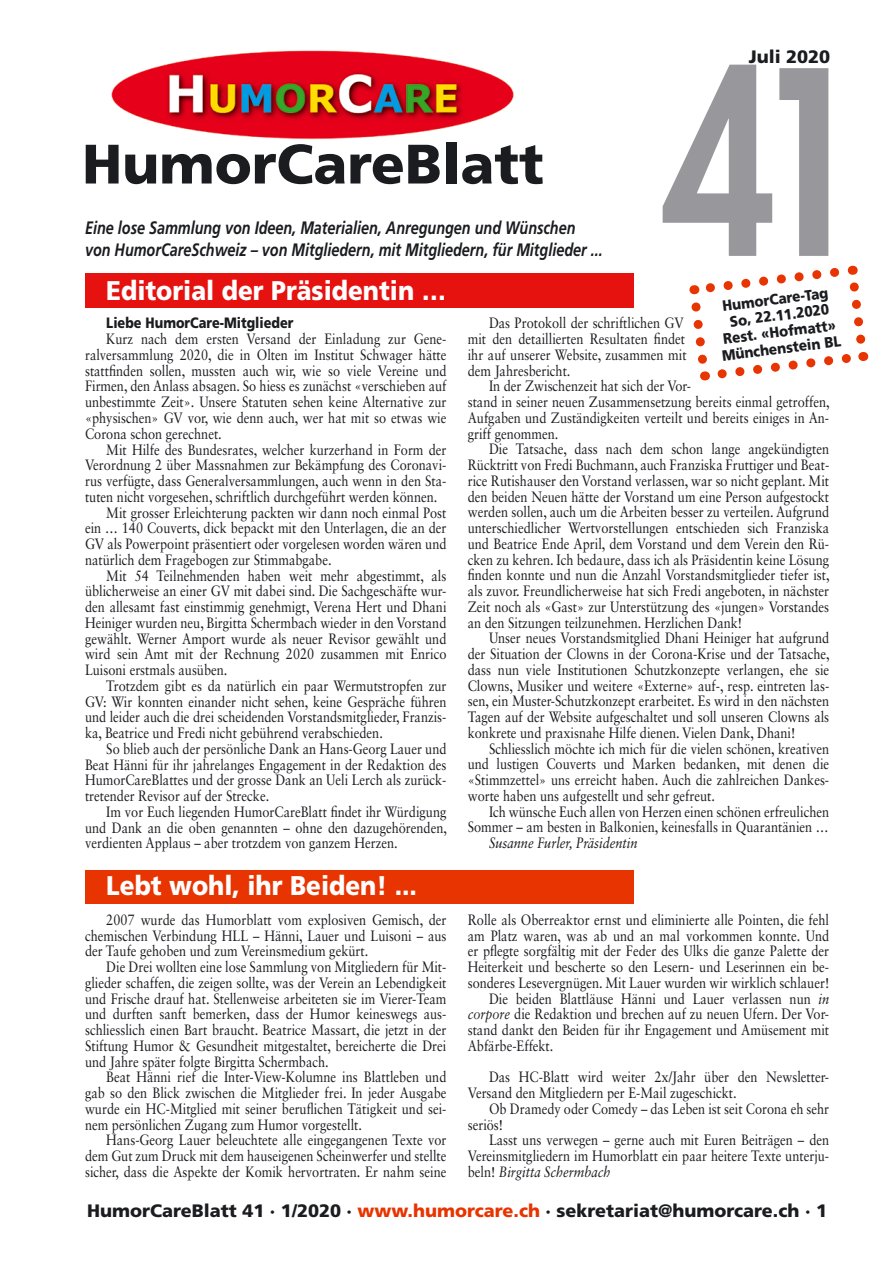
<style>
.page{position:relative;width:893px;height:1263px;background:#fff}
.page>*{position:absolute;margin:0;border:0;box-sizing:border-box;transform-origin:0 0}
.t1{font:800 249px "Futura";color:#98989c;scale:.8 1}
.t2{font:900 55.5px "Frutiger";color:#1b1c20}
.t3{font:900 27px "Frutiger";color:#fff;scale:.9 1}
.t4{font:italic 700 18px/21.6px "Frutiger";color:#1b1c20;scale:.8 1}
.t5{font:900 18px "Frutiger";color:#1b1c20}
.t6{font:15px/15.8px "Sabon LT Std";color:#1b1c20;text-align:justify;scale:.85 1}
.t7{font:900 15px/16.5px "Frutiger";color:#1b1c20;text-align:center;scale:.9 1}
.t8{font:900 15px "Frutiger";color:#1b1c20;scale:.85 1}
.t9{font:italic 15px "Sabon LT Std";color:#1b1c20;scale:.85 1}
.s1{font-style:italic}
.s2{color:#e83400}
</style>
<div class="page">
<img style="left:111px;top:50px;width:403px;height:90px">
<div style="left:85px;top:273px;width:549px;height:34px;background:#e6120f"></div>
<div style="left:85px;top:870px;width:549px;height:34px;background:#e83400"></div>
<svg style="left:689px;top:265px;width:180px;height:116px"></svg>
<p class="t5" style="left:749px;top:46px;width:83px">Juli 2020</p>
<h1 class="t1" style="left:662px;top:-2px;width:256px">41</h1>
<h2 class="t2" style="left:82px;top:131px;width:463px">HumorCareBlatt</h2>
<p class="t4" style="left:85px;top:217px;width:649px">Eine lose Sammlung von Ideen, Materialien, Anregungen und Wünschen von HumorCareSchweiz – von Mitgliedern, mit Mitgliedern, für Mitglieder ...</p>
<h3 class="t3" style="left:106px;top:274px;width:379px">Editorial der Präsidentin …</h3>
<p class="t8" style="left:106px;top:314px;width:222px">Liebe HumorCare-Mitglieder</p>
<p class="t6" style="left:85px;top:331px;width:427px;text-indent:21px">Kurz nach dem ersten Versand der Einladung zur Gene&shy;ralversammlung 2020, die in Olten im Institut Schwager hätte stattfinden sollen, mussten auch wir, wie so viele Vereine und Firmen, den Anlass absagen. So hiess es zunächst «verschieben auf unbestimmte Zeit». Unsere Statuten sehen keine Alternative zur «physischen» GV vor, wie denn auch, wer hat mit so etwas wie Corona schon gerechnet.</p>
<p class="t6" style="left:106px;top:441px;width:402px">Mit Hilfe des Bundesrates, welcher kurzerhand in Form der</p>
<p class="t6" style="left:85px;top:457px;width:427px">Verordnung 2 über Massnahmen zur Bekämpfung des Coronavi-</p>
<p class="t6" style="left:85px;top:473px;width:427px">rus verfügte, dass Generalversammlungen, auch wenn in den Sta-</p>
<p class="t6" style="left:85px;top:488px;width:416px">tuten nicht vorgesehen, schriftlich durchgeführt werden können.</p>
<p class="t6" style="left:106px;top:504px;width:402px">Mit grosser Erleichterung packten wir dann noch einmal Post</p>
<p class="t6" style="left:85px;top:520px;width:427px">ein … 140 Couverts, dick bepackt mit den Unterlagen, die an der</p>
<p class="t6" style="left:85px;top:536px;width:427px">GV als Powerpoint präsentiert oder vorgelesen worden wären und</p>
<p class="t6" style="left:85px;top:551px;width:292px">natürlich dem Fragebogen zur Stimmabgabe.</p>
<p class="t6" style="left:106px;top:567px;width:402px">Mit 54 Teilnehmenden haben weit mehr abgestimmt, als</p>
<p class="t6" style="left:85px;top:583px;width:427px">üblicherweise an einer GV mit dabei sind. Die Sachgeschäfte wur-</p>
<p class="t6" style="left:85px;top:599px;width:427px">den allesamt fast einstimmig genehmigt, Verena Hert und Dhani</p>
<p class="t6" style="left:85px;top:614px;width:427px">Heiniger wurden neu, Birgitta Schermbach wieder in den Vorstand</p>
<p class="t6" style="left:85px;top:630px;width:427px">gewählt. Werner Amport wurde als neuer Revisor gewählt und</p>
<p class="t6" style="left:85px;top:646px;width:427px">wird sein Amt mit der Rechnung 2020 zusammen mit Enrico</p>
<p class="t6" style="left:85px;top:662px;width:169px">Luisoni erstmals ausüben.</p>
<p class="t6" style="left:106px;top:677px;width:402px">Trotzdem gibt es da natürlich ein paar Wermutstropfen zur</p>
<p class="t6" style="left:85px;top:693px;width:427px">GV: Wir konnten einander nicht sehen, keine Gespräche führen</p>
<p class="t6" style="left:85px;top:709px;width:427px">und leider auch die drei scheidenden Vorstandsmitglieder, Franzis-</p>
<p class="t6" style="left:85px;top:725px;width:352px">ka, Beatrice und Fredi nicht gebührend verabschieden.</p>
<p class="t6" style="left:106px;top:740px;width:402px">So blieb auch der persönliche Dank an Hans-Georg Lauer und</p>
<p class="t6" style="left:85px;top:756px;width:427px">Beat Hänni für ihr jahrelanges Engagement in der Redaktion des</p>
<p class="t6" style="left:85px;top:772px;width:427px">HumorCareBlattes und der grosse Dank an Ueli Lerch als zurück-</p>
<p class="t6" style="left:85px;top:788px;width:218px">tretender Revisor auf der Strecke.</p>
<p class="t6" style="left:106px;top:803px;width:402px">Im vor Euch liegenden HumorCareBlatt findet ihr Würdigung</p>
<p class="t6" style="left:85px;top:819px;width:427px">und Dank an die oben genannten – ohne den dazugehörenden,</p>
<p class="t6" style="left:85px;top:835px;width:369px">verdienten Applaus – aber trotzdem von ganzem Herzen.</p>
<p class="t7" style="left:715px;top:298px;width:134px;rotate:-7deg">HumorCare-Tag<br>So, 22.11.2020<br>Rest. «Hofmatt»<br>Münchenstein BL</p>
<p class="t6" style="left:468px;top:315px;width:259px;text-align:left;text-indent:21px">Das Protokoll der schriftlichen GV mit den detaillierten Resultaten findet ihr auf unserer Website, zusammen mit dem Jahresbericht.</p>
<p class="t6" style="left:468px;top:378px;width:427px;text-align:left;text-indent:21px">In der Zwischenzeit hat sich der Vor-<br>stand in seiner neuen Zusammensetzung bereits einmal getroffen, Aufgaben und Zuständigkeiten verteilt und bereits einiges in An&shy;griff genommen.</p>
<p class="t6" style="left:468px;top:441px;width:427px;text-indent:21px">Die Tatsache, dass nach dem schon lange angekündigten Rücktritt von Fredi Buchmann, auch Franziska Fruttiger und Beat&shy;rice Rutishauser den Vorstand verlassen, war so nicht geplant. Mit den beiden Neuen hätte der Vorstand um eine Person aufgestockt werden sollen, auch um die Arbeiten besser zu verteilen. Aufgrund unterschiedlicher Wertvorstellungen entschieden sich Franziska und Beatrice Ende April, dem Vorstand und dem Verein den Rü&shy;cken zu kehren. Ich bedaure, dass ich als Präsidentin keine Lösung finden konnte und nun die Anzahl Vorstandsmitglieder tiefer ist, als zuvor. Freundlicherweise hat sich Fredi angeboten, in nächster Zeit noch als «Gast» zur Unterstützung des «jungen» Vorstandes an den Sitzungen teilzunehmen. Herzlichen Dank!</p>
<p class="t6" style="left:468px;top:630px;width:427px;text-indent:21px">Unser neues Vorstandsmitglied Dhani Heiniger hat aufgrund der Situation der Clowns in der Corona-Krise und der Tatsache, dass nun viele Institutionen Schutzkonzepte verlangen, ehe sie Clowns, Musiker und weitere «Externe» auf-, resp. eintreten las&shy;sen, ein Muster-Schutzkonzept erarbeitet. Es wird in den nächsten Tagen auf der Website aufgeschaltet und soll unseren Clowns als konkrete und praxisnahe Hilfe dienen. Vielen Dank, Dhani!</p>
<p class="t6" style="left:468px;top:740px;width:427px;text-indent:21px">Schliesslich möchte ich mich für die vielen schönen, kreativen und lustigen Couverts und Marken bedanken, mit denen die «Stimmzettel» uns erreicht haben. Auch die zahlreichen Dankes&shy;worte haben uns aufgestellt und sehr gefreut.</p>
<p class="t6" style="left:468px;top:803px;width:427px;text-align:right">Ich wünsche Euch allen von Herzen einen schönen erfreulichen<br>Sommer – am besten in Balkonien, keinesfalls in Quarantänien …</p>
<p class="t9" style="left:489px;top:834px;width:176px">Susanne Furler, Präsidentin</p>
<h3 class="t3" style="left:106px;top:869px;width:347px">Lebt wohl, ihr Beiden! ...</h3>
<p class="t6" style="left:85px;top:912px;width:427px;text-indent:21px">2007 wurde das Humorblatt vom explosiven Gemisch, der chemischen Verbindung HLL – Hänni, Lauer und Luisoni – aus der Taufe gehoben und zum Vereinsmedium gekürt.</p>
<p class="t6" style="left:85px;top:959px;width:427px;text-indent:21px">Die Drei wollten eine lose Sammlung von Mitgliedern für Mit&shy;glieder schaffen, die zeigen sollte, was der Verein an Lebendigkeit und Frische drauf hat. Stellenweise arbeiteten sie im Vierer-Team und durften sanft bemerken, dass der Humor keineswegs aus&shy;schliesslich einen Bart braucht. Beatrice Massart, die jetzt in der Stiftung Humor &amp; Gesundheit mitgestaltet, bereicherte die Drei und Jahre später folgte Birgitta Schermbach.</p>
<p class="t6" style="left:85px;top:1069px;width:427px;text-indent:21px">Beat Hänni rief die Inter-View-Kolumne ins Blattleben und gab so den Blick zwischen die Mitglieder frei. In jeder Ausgabe wurde ein HC-Mitglied mit seiner beruflichen Tätigkeit und sei&shy;nem persönlichen Zugang zum Humor vorgestellt.</p>
<p class="t6" style="left:85px;top:1132px;width:427px;text-indent:21px">Hans-Georg Lauer beleuchtete alle eingegangenen Texte vor dem Gut zum Druck mit dem hauseigenen Scheinwerfer und stellte sicher, dass die Aspekte der Komik hervortraten. Er nahm seine</p>
<p class="t6" style="left:468px;top:912px;width:427px">Rolle als Oberreaktor ernst und eliminierte alle Pointen, die fehl</p>
<p class="t6" style="left:468px;top:927px;width:427px">am Platz waren, was ab und an mal vorkommen konnte. Und</p>
<p class="t6" style="left:468px;top:943px;width:427px">er pflegte sorgfältig mit der Feder des Ulks die ganze Palette der</p>
<p class="t6" style="left:468px;top:959px;width:427px">Heiterkeit und bescherte so den Lesern- und Leserinnen ein be-</p>
<p class="t6" style="left:468px;top:975px;width:427px">sonderes Lesevergnügen. Mit Lauer wurden wir wirklich schlauer!</p>
<p class="t6" style="left:489px;top:990px;width:402px">Die beiden Blattläuse Hänni und Lauer verlassen nun <span class="s1">in</span></p>
<p class="t6" style="left:468px;top:1006px;width:427px"><span class="s1">corpore</span> die Redaktion und brechen auf zu neuen Ufern. Der Vor-</p>
<p class="t6" style="left:468px;top:1022px;width:427px">stand dankt den Beiden für ihr Engagement und Amüsement mit</p>
<p class="t6" style="left:468px;top:1038px;width:102px">Abfärbe-Effekt.</p>
<p class="t6" style="left:468px;top:1069px;width:427px;text-indent:21px">Das HC-Blatt wird weiter 2x/Jahr über den Newsletter-<br>Versand den Mitgliedern per E-Mail zugeschickt.</p>
<p class="t6" style="left:468px;top:1101px;width:427px;text-indent:21px">Ob Dramedy oder Comedy – das Leben ist seit Corona eh sehr seriös!</p>
<p class="t6" style="left:468px;top:1132px;width:427px;text-indent:21px">Lasst uns verwegen – gerne auch mit Euren Beiträgen – den Vereinsmitgliedern im Humorblatt ein paar heitere Texte unterju&shy;beln! <span class="s1">Birgitta Schermbach</span></p>
<p class="t5" style="left:87px;top:1200px;width:741px">HumorCareBlatt 41 · 1/2020 · <span class="s2">www.humorcare.ch</span> · sekretariat@humorcare.ch · 1</p>
</div>
